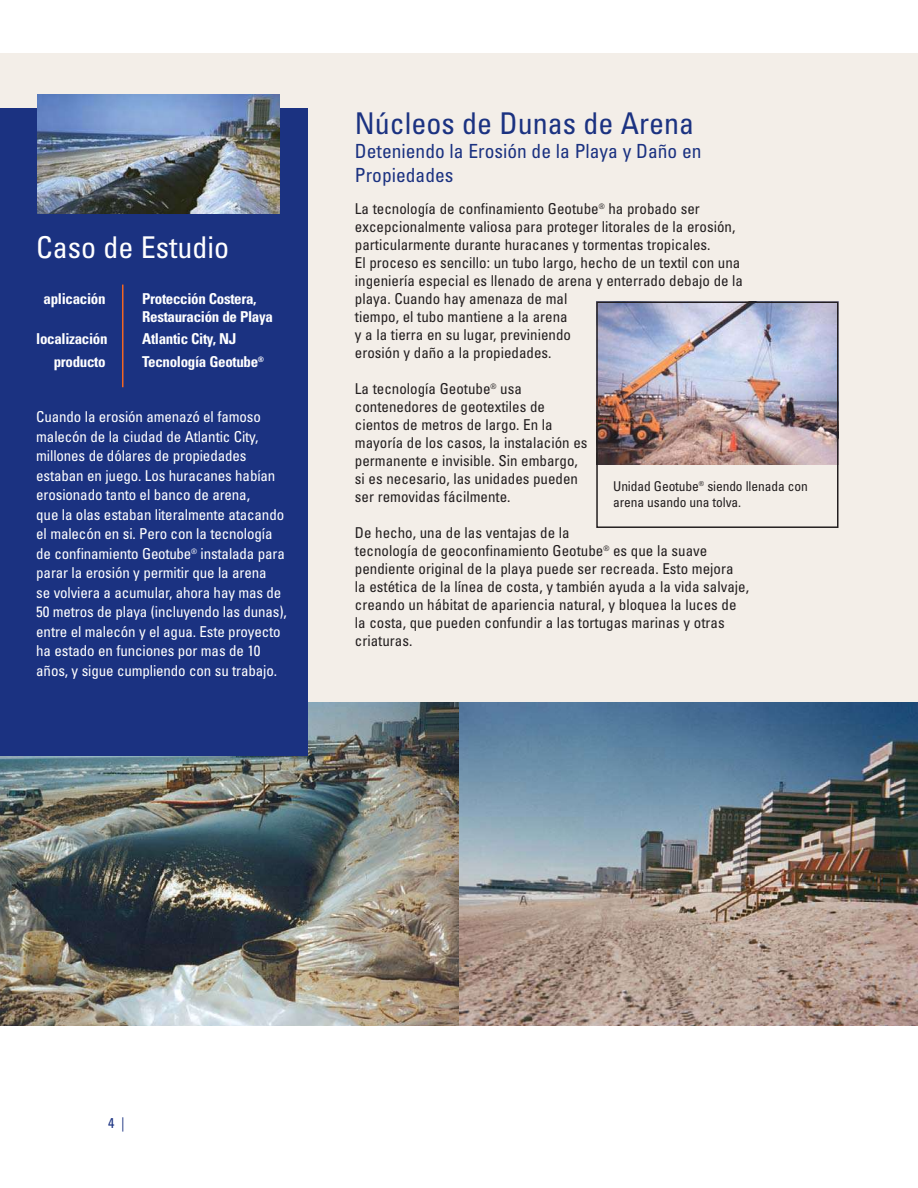
<style>
.page{position:relative;width:918px;height:1188px;background:#fff}
.page>*{position:absolute;margin:0;border:0;box-sizing:border-box;transform-origin:0 0}
.t1{font:condensed 30px "Univers";color:#1b3281}
.t2{font:condensed 30px "Univers";color:#fff}
.t3{font:condensed 19.5px/24px "Univers";color:#1b3281}
.t4{font:condensed 15px/18px "Univers";color:#231f20}
.t5{font:condensed 15px/19.5px "Univers";letter-spacing:-.01em;color:#fff}
.t6{font:700 condensed 15px/18px "Univers";letter-spacing:-.02em;color:#fff}
.t7{font:condensed 14.25px "Univers";color:#1b3281}
.t8{font:condensed 13.5px/16.2px "Univers";letter-spacing:-.01em;color:#231f20}
</style>
<div class="page">
<div style="left:0;top:53px;width:918px;height:668px;background:#f3eee8"></div>
<img style="left:599px;top:304px;width:236px;height:161px">
<div style="left:596px;top:301px;width:242px;height:227px;border:2px solid #231f20"></div>
<img style="left:0;top:702px;width:918px;height:324px">
<div style="left:0;top:108px;width:308px;height:648px;background:#1b3281"></div>
<hr style="left:122px;top:285px;width:1px;height:102px;background:#f26522">
<img style="left:37px;top:95px;width:242px;height:119px">
<h1 class="t2" style="left:36px;top:237px;width:194px">Caso de Estudio</h1>
<p class="t6" style="left:44px;top:291px;width:63px">aplicación</p>
<p class="t6" style="left:142px;top:291px;width:132px">Protección Costera,<br>Restauración de Playa</p>
<p class="t6" style="left:36px;top:331px;width:73px">localización</p>
<p class="t6" style="left:142px;top:331px;width:95px">Atlantic City, NJ</p>
<p class="t6" style="left:54px;top:354px;width:53px">producto</p>
<p class="t6" style="left:142px;top:354px;width:123px">Tecnología Geotube<sup>®</sup></p>
<p class="t5" style="left:36px;top:409px;width:252px">Cuando la erosión amenazó el famoso malecón de la ciudad de Atlantic City, millones de dólares de propiedades estaban en juego. Los huracanes habían erosionado tanto el banco de arena,<br>que la olas estaban literalmente atacando el malecón en si. Pero con la tecnología de confinamiento Geotube<sup>®</sup> instalada para parar la erosión y permitir que la arena<br>se volviera a acumular, ahora hay mas de 50 metros de playa (incluyendo las dunas), entre el malecón y el agua. Este proyecto ha estado en funciones por mas de 10 años, y sigue cumpliendo con su trabajo.</p>
<h1 class="t1" style="left:355px;top:112px;width:341px">Núcleos de Dunas de Arena</h1>
<h2 class="t3" style="left:355px;top:140px;width:348px">Deteniendo la Erosión de la Playa y Daño en<br>Propiedades</h2>
<p class="t4" style="left:355px;top:201px;width:390px">La tecnología de confinamiento Geotube<sup>®</sup> ha probado ser excepcionalmente valiosa para proteger litorales de la erosión, particularmente durante huracanes y tormentas tropicales.<br>El proceso es sencillo: un tubo largo, hecho de un textil con una ingeniería especial es llenado de arena y enterrado debajo de la playa. Cuando hay amenaza de mal<br>tiempo, el tubo mantiene a la arena<br>y a la tierra en su lugar, previniendo<br>erosión y daño a la propiedades.</p>
<p class="t4" style="left:355px;top:381px;width:234px">La tecnología Geotube<sup>®</sup> usa contenedores de geotextiles de cientos de metros de largo. En la mayoría de los casos, la instalación es permanente e invisible. Sin embargo, si es necesario, las unidades pueden ser removidas fácilmente.</p>
<p class="t4" style="left:355px;top:525px;width:396px">De hecho, una de las ventajas de la<br>tecnología de geoconfinamiento Geotube<sup>®</sup> es que la suave pendiente original de la playa puede ser recreada. Esto mejora<br>la estética de la línea de costa, y también ayuda a la vida salvaje, creando un hábitat de apariencia natural, y bloquea la luces de la costa, que pueden confundir a las tortugas marinas y otras criaturas.</p>
<p class="t8" style="left:613px;top:479px;width:196px">Unidad Geotube<sup>®</sup> siendo llenada con arena usando una tolva.</p>
<p class="t7" style="left:108px;top:1118px;width:18px">4 |</p>
</div>
